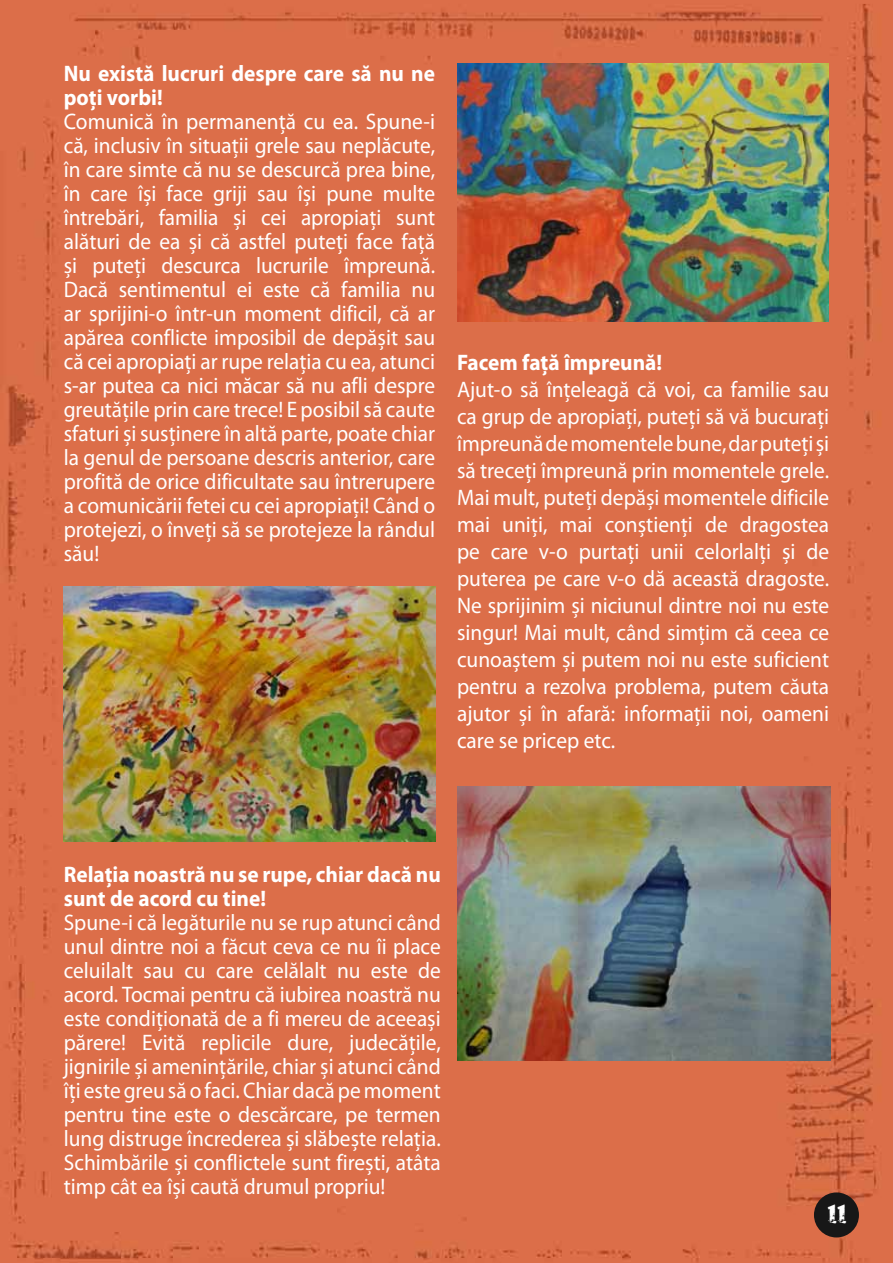
<style>
.page{position:relative;width:893px;height:1263px;background:#dc6e49}
.page>*{position:absolute;margin:0;border:0;box-sizing:border-box;transform-origin:0 0}
.t1{font:27px "Armalite Rifle Ro";color:#fff}
.t2{font:22.5px/24px "Myriad Pro";color:#fff;text-align:justify;scale:.95 1}
.t3{font:700 22.5px/24px "Myriad Pro";color:#fff;scale:.95 1}
</style>
<div class="page">
<img style="left:457px;top:64px;width:371px;height:257px">
<img style="left:64px;top:587px;width:371px;height:254px">
<img style="left:457px;top:787px;width:373px;height:273px">
<div style="left:814px;top:1192px;width:45px;height:45px;background:#171717;border-radius:50%"></div>
<p class="t3" style="left:64px;top:60px;width:392px">Nu există lucruri despre care să nu ne poţi vorbi!</p>
<p class="t2" style="left:64px;top:109px;width:392px">Comunică în permanenţă cu ea. Spune-i că, inclusiv în situaţii grele sau neplăcute, în care simte că nu se descurcă prea bine, în care își face griji sau își pune multe întrebări, familia și cei apropiaţi sunt alături de ea și că astfel puteţi face faţă și puteţi descurca lucrurile împreună.<br>Dacă sentimentul ei este că familia nu ar sprijini-o într-un moment dificil, că ar apărea conflicte imposibil de depășit sau că cei apropiaţi ar rupe relaţia cu ea, atunci s-ar putea ca nici măcar să nu afli despre greutățile prin care trece! E posibil să caute sfaturi și susţinere în altă parte, poate chiar la genul de persoane descris anterior, care profită de orice dificultate sau întrerupere a comunicării fetei cu cei apropiaţi! Când o protejezi, o înveţi să se protejeze la rândul său!</p>
<p class="t3" style="left:457px;top:350px;width:218px">Facem faţă împreună!</p>
<p class="t2" style="left:457px;top:376px;width:393px;line-height:27px">Ajut-o să înţeleagă că voi, ca familie sau ca grup de apropiaţi, puteţi să vă bucuraţi împreună de momentele bune, dar puteţi și să treceţi împreună prin momentele grele.<br>Mai mult, puteţi depăși momentele dificile mai uniţi, mai conștienţi de dragostea pe care v-o purtaţi unii celorlalţi și de puterea pe care v-o dă această dragoste.<br>Ne sprijinim și niciunul dintre noi nu este singur! Mai mult, când simţim că ceea ce cunoaștem și putem noi nu este suficient pentru a rezolva problema, putem căuta ajutor și în afară: informaţii noi, oameni care se pricep etc.</p>
<p class="t3" style="left:64px;top:861px;width:398px">Relaţia noastră nu se rupe, chiar dacă nu sunt de acord cu tine!</p>
<p class="t2" style="left:64px;top:910px;width:398px">Spune-i că legăturile nu se rup atunci când unul dintre noi a făcut ceva ce nu îi place celuilalt sau cu care celălalt nu este de acord. Tocmai pentru că iubirea noastră nu este condiţionată de a fi mereu de aceeași părere! Evită replicile dure, judecăţile, jignirile și ameninţările, chiar și atunci când îţi este greu să o faci. Chiar dacă pe moment pentru tine este o descărcare, pe termen lung distruge încrederea și slăbește relaţia.<br>Schimbările și conflictele sunt firești, atâta timp cât ea își caută drumul propriu!</p>
<p class="t1" style="left:828px;top:1200px;width:20px">11</p>
</div>
